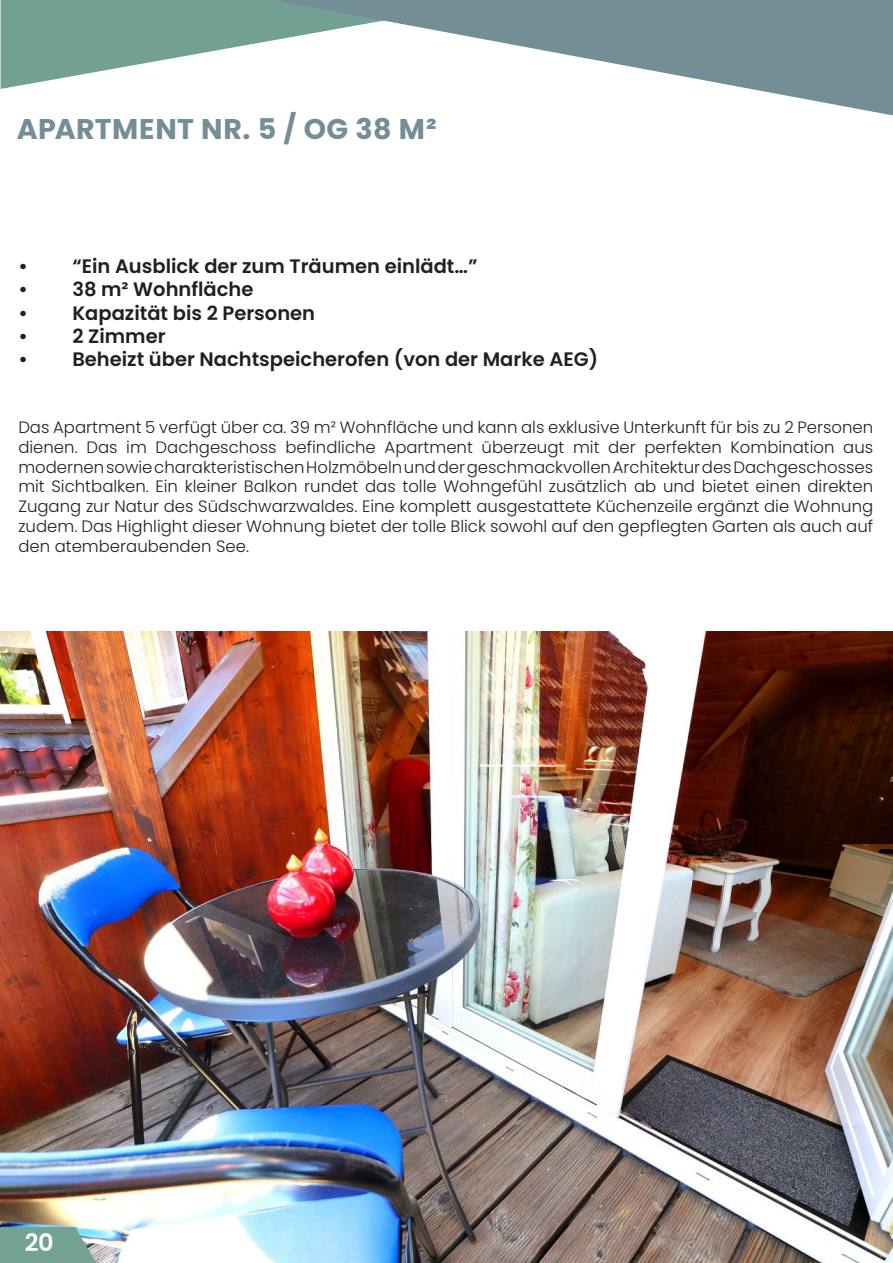
<style>
.page{position:relative;width:893px;height:1263px;background:#fff}
.page>*{position:absolute;margin:0;border:0;box-sizing:border-box;transform-origin:0 0}
.t1{font:700 28.5px "Poppins";letter-spacing:.01em;color:#748e97}
.t2{font:600 24px "Poppins";color:#fff}
.t3{font:600 19.5px "Poppins";color:#231f20}
.t4{font:300 16.5px/19.8px "Poppins";color:#231f20;text-align:justify}
</style>
<div class="page">
<svg style="left:1px;top:0;width:272px;height:89px"></svg>
<svg style="left:273px;top:0;width:620px;height:115px"></svg>
<img style="left:0;top:631px;width:893px;height:632px">
<svg style="left:0;top:1227px;width:96px;height:36px;background:#79a69b"></svg>
<p class="t1" style="left:17px;top:112px;width:421px">APARTMENT NR. 5 / OG 38 M²</p>
<p class="t3" style="left:18px;top:255px;width:461px">• “Ein Ausblick der zum Träumen einlädt…”</p>
<p class="t3" style="left:18px;top:278px;width:237px">• 38 m² Wohnfläche</p>
<p class="t3" style="left:18px;top:301px;width:298px">• Kapazität bis 2 Personen</p>
<p class="t3" style="left:18px;top:325px;width:149px">• 2 Zimmer</p>
<p class="t3" style="left:18px;top:348px;width:581px">• Beheizt über Nachtspeicherofen (von der Marke AEG)</p>
<p class="t4" style="left:18px;top:417px;width:856px">Das Apartment 5 verfügt über ca. 39 m² Wohnfläche und kann als exklusive Unterkunft für bis zu 2 Personen dienen. Das im Dachgeschoss befindliche Apartment überzeugt mit der perfekten Kombination aus modernen sowie charakteristischen Holzmöbeln und der geschmackvollen Architektur des Dachgeschosses mit Sichtbalken. Ein kleiner Balkon rundet das tolle Wohngefühl zusätzlich ab und bietet einen direkten Zugang zur Natur des Südschwarzwaldes. Eine komplett ausgestattete Küchenzeile ergänzt die Wohnung zudem. Das Highlight dieser Wohnung bietet der tolle Blick sowohl auf den gepflegten Garten als auch auf den atemberaubenden See.</p>
<p class="t2" style="left:25px;top:1228px;width:31px">20</p>
</div>
